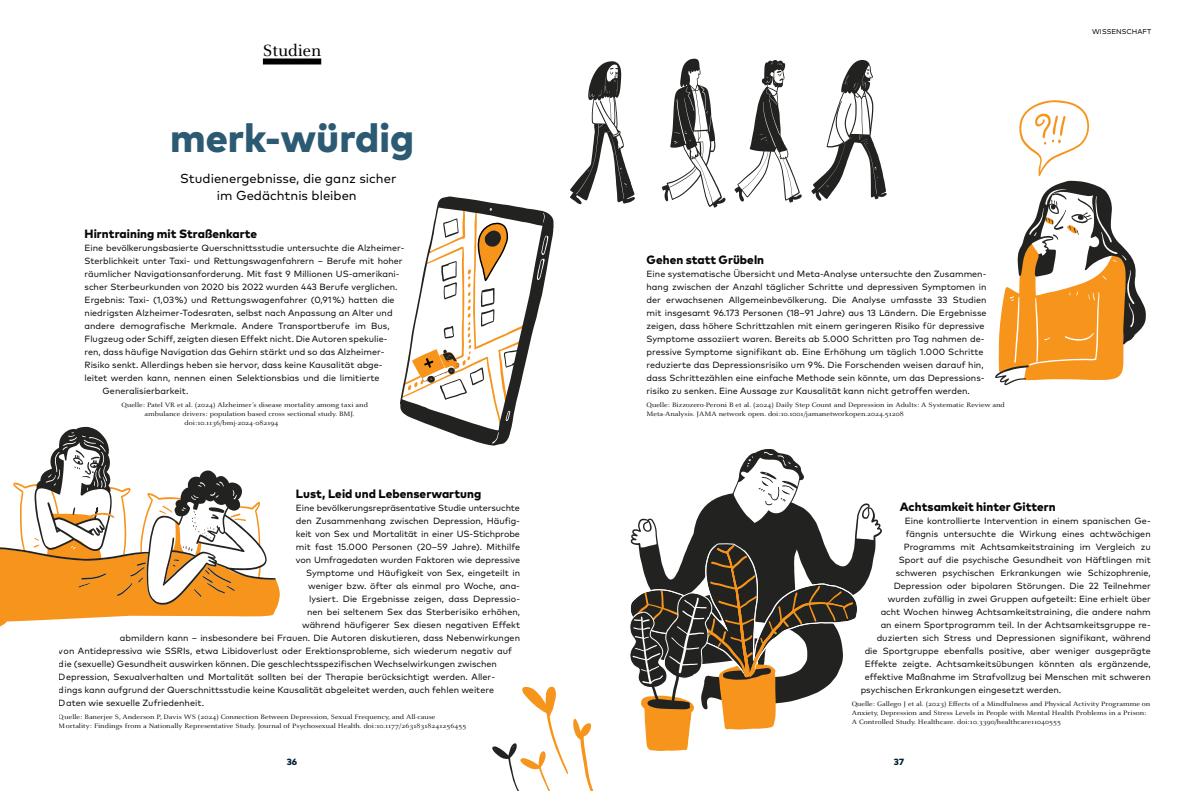
<style>
.page{position:relative;width:1191px;height:791px;background:#fff}
.page>*{position:absolute;margin:0;border:0;box-sizing:border-box;transform-origin:0 0}
.t1{font:800 40px "Mark Pro";color:#2c5a73}
.t2{font:18px "Celeste Pro";color:#000}
.t3{font:13px/17px "Mark Pro";color:#000;text-align:center}
.t4{font:800 12px "Mark Pro";letter-spacing:.005em;color:#000}
.t5{font:9px/13px "Mark Pro";color:#000}
.t6{font:800 9px "Mark Pro";color:#001f33}
.t7{font:7px/9px "Celeste Pro";color:#000;scale:1.14 1}
.t8{font:7px "Mark Pro";letter-spacing:.005em;color:#000}
</style>
<div class="page">
<div style="left:263px;top:58px;width:58px;height:6px;background:#000"></div>
<svg style="left:662px;top:59px;width:63px;height:149px"></svg>
<svg style="left:570px;top:61px;width:65px;height:143px"></svg>
<svg style="left:734px;top:60px;width:67px;height:143px"></svg>
<svg style="left:811px;top:60px;width:75px;height:141px"></svg>
<svg style="left:399px;top:196px;width:155px;height:250px"></svg>
<svg style="left:543px;top:211px;width:2px;height:13px"></svg>
<svg style="left:536px;top:235px;width:12px;height:45px"></svg>
<svg style="left:401px;top:204px;width:125px;height:240px"></svg>
<svg style="left:0;top:427px;width:280px;height:200px"></svg>
<svg style="left:995px;top:100px;width:151px;height:286px"></svg>
<svg style="left:858px;top:503px;width:24px;height:89px"></svg>
<svg style="left:492px;top:686px;width:102px;height:105px"></svg>
<svg style="left:630px;top:449px;width:228px;height:302px"></svg>
<h2 class="t2" style="left:263px;top:39px;width:60px">Studien</h2>
<h1 class="t1" style="left:170px;top:107px;width:245px">merk-würdig</h1>
<h3 class="t3" style="left:180px;top:168px;width:218px">Studienergebnisse, die ganz sicher im Gedächtnis bleiben</h3>
<h3 class="t4" style="left:85px;top:224px;width:174px">Hirntraining mit Straßenkarte</h3>
<p class="t5" style="left:85px;top:240px;width:321px">Eine bevölkerungsbasierte Querschnittsstudie untersuchte die Alzheimer-</p>
<p class="t5" style="left:85px;top:253px;width:319px">Sterblichkeit unter Taxi- und Rettungswagenfahrern – Berufe mit hoher</p>
<p class="t5" style="left:85px;top:266px;width:316px">räumlicher Navigationsanforderung. Mit fast 9 Millionen US-amerikani-</p>
<p class="t5" style="left:85px;top:279px;width:314px">scher Sterbeurkunden von 2020 bis 2022 wurden 443 Berufe verglichen.</p>
<p class="t5" style="left:85px;top:292px;width:311px">Ergebnis: Taxi- (1,03 %) und Rettungswagenfahrer (0,91 %) hatten die</p>
<p class="t5" style="left:85px;top:305px;width:309px">niedrigsten Alzheimer-Todesraten, selbst nach Anpassung an Alter und</p>
<p class="t5" style="left:85px;top:318px;width:306px">andere demografische Merkmale. Andere Transportberufe im Bus,</p>
<p class="t5" style="left:85px;top:331px;width:304px">Flugzeug oder Schiff, zeigten diesen Effekt nicht. Die Autoren spekulie-</p>
<p class="t5" style="left:85px;top:344px;width:301px">ren, dass häufige Navigation das Gehirn stärkt und so das Alzheimer-</p>
<p class="t5" style="left:85px;top:357px;width:299px">Risiko senkt. Allerdings heben sie hervor, dass keine Kausalität abge-</p>
<p class="t5" style="left:85px;top:370px;width:296px">leitet werden kann, nennen einen Selektionsbias und die limitierte</p>
<p class="t5" style="left:103px;top:383px;width:87px">Generalisierbarkeit.</p>
<p class="t7" style="left:122px;top:400px;width:217px">Quelle: Patel VR et al. (2024) Alzheimer’s disease mortality among taxi and</p>
<p class="t7" style="left:145px;top:409px;width:186px">ambulance drivers: population based cross sectional study. BMJ.</p>
<p class="t7" style="left:185px;top:418px;width:84px">doi:10.1136/bmj-2024-082194</p>
<h3 class="t4" style="left:296px;top:484px;width:187px">Lust, Leid und Lebenserwartung</h3>
<p class="t5" style="left:296px;top:500px;width:225px">Eine bevölkerungsrepräsentative Studie untersuchte</p>
<p class="t5" style="left:296px;top:513px;width:225px">den Zusammenhang zwischen Depression, Häufig-</p>
<p class="t5" style="left:296px;top:526px;width:225px">keit von Sex und Mortalität in einer US-Stichprobe</p>
<p class="t5" style="left:296px;top:539px;width:226px">mit fast 15.000 Personen (20–59 Jahre). Mithilfe</p>
<p class="t5" style="left:296px;top:552px;width:226px">von Umfragedaten wurden Faktoren wie depressive</p>
<p class="t5" style="left:306px;top:565px;width:215px">Symptome und Häufigkeit von Sex, eingeteilt in</p>
<p class="t5" style="left:308px;top:578px;width:213px">weniger bzw. öfter als einmal pro Woche, ana-</p>
<p class="t5" style="left:309px;top:591px;width:212px">lysiert. Die Ergebnisse zeigen, dass Depressio-</p>
<p class="t5" style="left:307px;top:604px;width:214px">nen bei seltenem Sex das Sterberisiko erhöhen,</p>
<p class="t5" style="left:302px;top:617px;width:219px">während häufigerer Sex diesen negativen Effekt</p>
<p class="t5" style="left:120px;top:630px;width:401px">abmildern kann – insbesondere bei Frauen. Die Autoren diskutieren, dass Nebenwirkungen</p>
<p class="t5" style="left:59px;top:643px;width:454px">von Antidepressiva wie SSRIs, etwa Libidoverlust oder Erektionsprobleme, sich wiederum negativ auf</p>
<p class="t5" style="left:59px;top:656px;width:439px">die (sexuelle) Gesundheit auswirken können. Die geschlechtsspezifischen Wechselwirkungen zwischen</p>
<p class="t5" style="left:59px;top:669px;width:437px">Depression, Sexualverhalten und Mortalität sollten bei der Therapie berücksichtigt werden. Aller-</p>
<p class="t5" style="left:59px;top:682px;width:436px">dings kann aufgrund der Querschnittsstudie keine Kausalität abgeleitet werden, auch fehlen weitere</p>
<p class="t5" style="left:59px;top:695px;width:147px">Daten wie sexuelle Zufriedenheit.</p>
<p class="t7" style="left:59px;top:712px;width:359px">Quelle: Banerjee S, Anderson P, Davis WS (2024) Connection Between Depression, Sexual Frequency, and All-cause<br>Mortality: Findings from a Nationally Representative Study. Journal of Psychosexual Health. doi:10.1177/26318318241256455</p>
<p class="t8" style="left:1092px;top:26px;width:61px">WISSENSCHAFT</p>
<h3 class="t4" style="left:646px;top:250px;width:119px">Gehen statt Grübeln</h3>
<p class="t5" style="left:646px;top:266px;width:341px">Eine systematische Übersicht und Meta-Analyse untersuchte den Zusammen&shy;hang zwischen der Anzahl täglicher Schritte und depressiven Symptomen in der erwachsenen Allgemeinbevölkerung. Die Analyse umfasste 33 Studien mit insgesamt 96.173 Personen (18–91 Jahre) aus 13 Ländern. Die Ergebnisse zeigen, dass höhere Schrittzahlen mit einem geringeren Risiko für depressive Symptome assoziiert waren. Bereits ab 5.000 Schritten pro Tag nahmen de&shy;pressive Symptome signifikant ab. Eine Erhöhung um täglich 1.000 Schritte reduzierte das Depressionsrisiko um 9 %. Die Forschenden weisen darauf hin, dass Schrittezählen eine einfache Methode sein könnte, um das Depressions&shy;risiko zu senken. Eine Aussage zur Kausalität kann nicht getroffen werden.</p>
<p class="t7" style="left:646px;top:400px;width:316px">Quelle: Bizzozero-Peroni B et al. (2024) Daily Step Count and Depression in Adults: A Systematic Review and<br>Meta-Analysis. JAMA network open. doi:10.1001/jamanetworkopen.2024.51208</p>
<h3 class="t4" style="left:899px;top:497px;width:157px">Achtsamkeit hinter Gittern</h3>
<p class="t5" style="left:904px;top:513px;width:247px">Eine kontrollierte Intervention in einem spanischen Ge-</p>
<p class="t5" style="left:905px;top:526px;width:246px">fängnis untersuchte die Wirkung eines achtwöchigen</p>
<p class="t5" style="left:903px;top:539px;width:248px">Programms mit Achtsamkeitstraining im Vergleich zu</p>
<p class="t5" style="left:898px;top:552px;width:253px">Sport auf die psychische Gesundheit von Häftlingen mit</p>
<p class="t5" style="left:895px;top:565px;width:256px">schweren psychischen Erkrankungen wie Schizophrenie,</p>
<p class="t5" style="left:893px;top:578px;width:259px">Depression oder bipolaren Störungen. Die 22 Teilnehmer</p>
<p class="t5" style="left:887px;top:591px;width:265px">wurden zufällig in zwei Gruppen aufgeteilt: Eine erhielt über</p>
<p class="t5" style="left:880px;top:604px;width:271px">acht Wochen hinweg Achtsamkeitstraining, die andere nahm</p>
<p class="t5" style="left:880px;top:617px;width:271px">an einem Sportprogramm teil. In der Achtsamkeitsgruppe re-</p>
<p class="t5" style="left:876px;top:630px;width:276px">duzierten sich Stress und Depressionen signifikant, während</p>
<p class="t5" style="left:864px;top:643px;width:287px">die Sportgruppe ebenfalls positive, aber weniger ausgeprägte</p>
<p class="t5" style="left:864px;top:656px;width:287px">Effekte zeigte. Achtsamkeitsübungen könnten als ergänzende,</p>
<p class="t5" style="left:864px;top:669px;width:287px">effektive Maßnahme im Strafvollzug bei Menschen mit schweren</p>
<p class="t5" style="left:860px;top:682px;width:202px">psychischen Erkrankungen eingesetzt werden.</p>
<p class="t7" style="left:851px;top:699px;width:263px">Quelle: Gallego J et al. (2023) Effects of a Mindfulness and Physical Activity Programme on<br>Anxiety, Depression and Stress Levels in People with Mental Health Problems in a Prison:<br>A Controlled Study. Healthcare. doi:10.3390/healthcare11040555</p>
<p class="t6" style="left:287px;top:755px;width:12px">36</p>
<p class="t6" style="left:894px;top:755px;width:12px">37</p>
</div>
